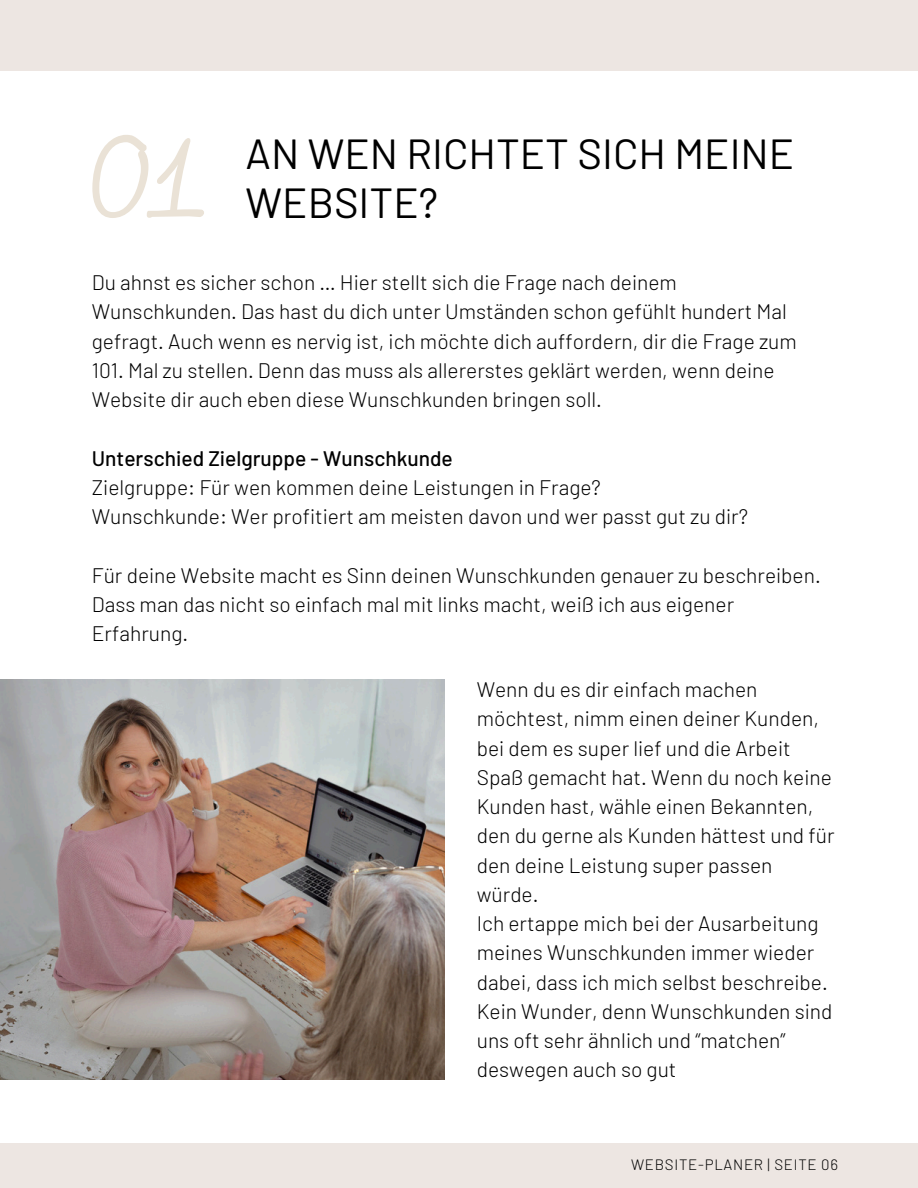
<style>
.page{position:relative;width:918px;height:1188px;background:#fff}
.page>*{position:absolute;margin:0;border:0;box-sizing:border-box;transform-origin:0 0}
.t1{font:154.65px "Bad Script";color:#eae2d6}
.t2{font:42px/49.5px "Barlow";color:#000}
.t3{font:300 21px/29.2px "Barlow";color:#000}
.t4{font:300 15px "Barlow";letter-spacing:.05em;color:#000}
.s1{font-weight:500}
</style>
<div class="page">
<div style="left:0;top:1143px;width:918px;height:45px;background:#ede6e2"></div>
<div style="left:0;top:0;width:918px;height:71px;background:#ede6e2"></div>
<img style="left:0;top:680px;width:444px;height:399px">
<h2 class="t1" style="left:84px;top:72px;width:127px">01</h2>
<h2 class="t2" style="left:246px;top:127px;width:550px">AN WEN RICHTET SICH MEINE<br>WEBSITE?</h2>
<h1 class="t3" style="left:92px;top:267px;width:707px">Du ahnst es sicher schon … Hier stellt sich die Frage nach deinem Wunschkunden. Das hast du dich unter Umständen schon gefühlt hundert Mal gefragt. Auch wenn es nervig ist, ich möchte dich auffordern, dir die Frage zum 101. Mal zu stellen. Denn das muss als allererstes geklärt werden, wenn deine Website dir auch eben diese Wunschkunden bringen soll.</h1>
<h2 class="t3" style="left:92px;top:443px;width:658px"><span class="s1">Unterschied Zielgruppe - Wunschkunde<br></span>Zielgruppe: Für wen kommen deine Leistungen in Frage?<br>Wunschkunde: Wer profitiert am meisten davon und wer passt gut zu dir?</h2>
<h2 class="t3" style="left:92px;top:560px;width:731px">Für deine Website macht es Sinn deinen Wunschkunden genauer zu beschreiben.<br>Dass man das nicht so einfach mal mit links macht, weiß ich aus eigener<br>Erfahrung.</h2>
<p class="t3" style="left:477px;top:674px;width:359px">Wenn du es dir einfach machen möchtest, nimm einen deiner Kunden, bei dem es super lief und die Arbeit<br>Spaß gemacht hat. Wenn du noch keine<br>Kunden hast, wähle einen Bekannten, den du gerne als Kunden hättest und für den deine Leistung super passen würde.<br>Ich ertappe mich bei der Ausarbeitung meines Wunschkunden immer wieder dabei, dass ich mich selbst beschreibe.<br>Kein Wunder, denn Wunschkunden sind uns oft sehr ähnlich und “matchen” deswegen auch so gut</p>
<p class="t4" style="left:631px;top:1155px;width:208px">WEBSITE-PLANER | SEITE 06</p>
</div>
